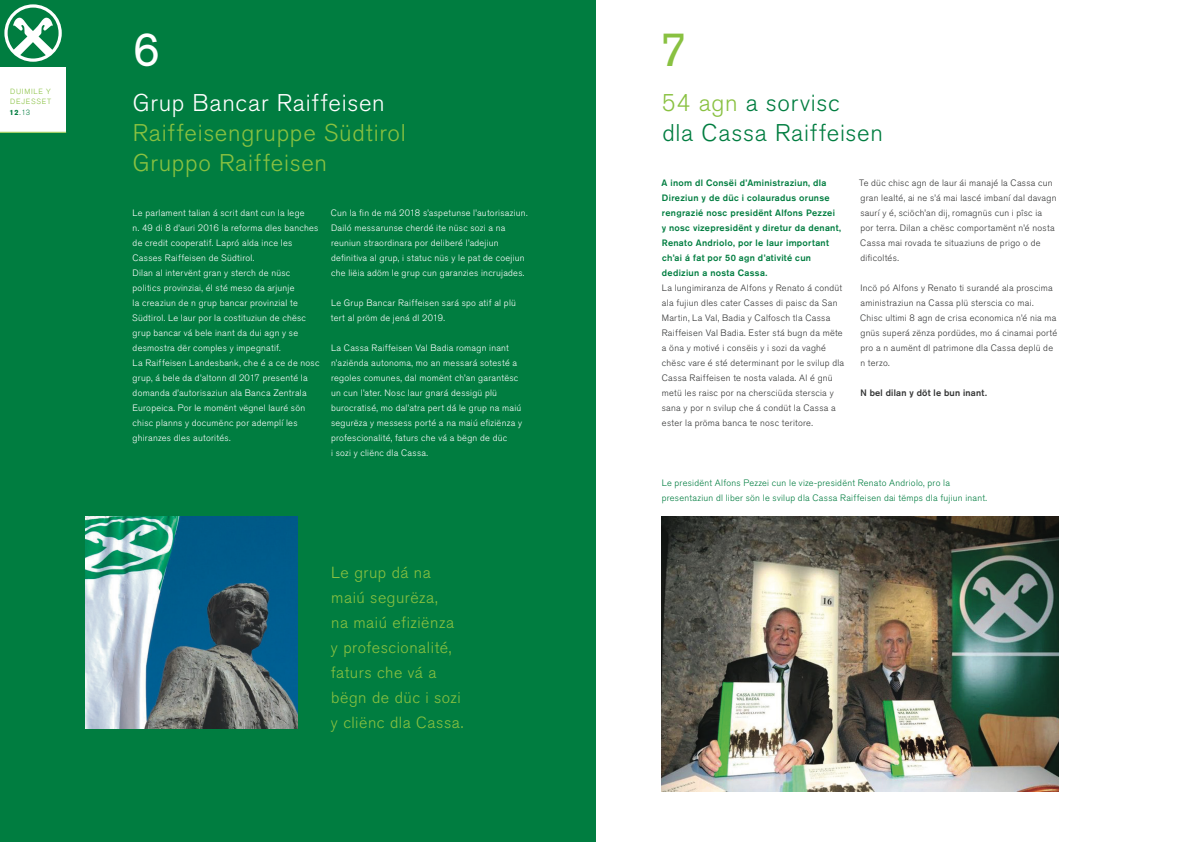
<style>
.page{position:relative;width:1191px;height:842px;background:#fff}
.page>*{position:absolute;margin:0;border:0;box-sizing:border-box;transform-origin:0 0}
.DE_-_GB_Kapitelzahl{font:48px "Akzidenz Grotesk BQ";color:#89c141}
.DE_-_GB_Kapitelzahl-2{font:48px "Akzidenz Grotesk BQ";color:#fff}
.DE___GB_Header_24pt{font:300 24px/30px "Akzidenz Grotesk BQ";letter-spacing:.03em;color:#89c141}
.DE___GB_Header_24pt-2{font:300 24px/30px "Akzidenz Grotesk BQ";letter-spacing:.03em;color:#007d40}
.DE_-_GB_Header_16pt{font:300 16px/25px "Akzidenz Grotesk BQ";letter-spacing:.03em;color:#89c141}
.DE_-_GB_Body{font:300 9.2px/15px "Akzidenz Grotesk BQ";letter-spacing:.025em;color:#fff}
.DE_-_GB_Body-2{font:300 9.2px/15px "Akzidenz Grotesk BQ";letter-spacing:.025em;color:#343535}
.DE_-_GB_Body-3{font:300 9.2px/15px "Akzidenz Grotesk BQ";letter-spacing:.025em;color:#007d40}
.DE_-_GB_Body-4{font:700 9.2px "Akzidenz Grotesk";letter-spacing:.03em;color:#343535}
.t1{font:300 7.5px/10px "Akzidenz Grotesk BQ";letter-spacing:.1em;color:#89c141}
.t2{font:300 7.5px "Akzidenz Grotesk BQ";color:#007d40}
.s1{font-weight:700}
.s2{color:#fff}
.s3{color:#89c141}
.s4{font-weight:500;color:#007d40}
</style>
<div class="page">
<img style="left:661px;top:516px;width:397px;height:275px">
<div style="left:0;top:0;width:595px;height:842px;background:#007d40"></div>
<img style="left:85px;top:516px;width:213px;height:212px">
<div style="left:0;top:66px;width:66px;height:66px;background:#fff"></div>
<hr style="left:0;top:132px;width:66px;height:1px;background:#89c141">
<svg style="left:4px;top:4px;width:58px;height:58px"></svg>
<p class="t1" style="left:10px;top:87px;width:43px">DUIMILE Y<br>DEJESSET</p>
<p class="t2" style="left:9px;top:108px;width:22px"><span class="s1">12</span>.13</p>
<p class="DE_-_GB_Kapitelzahl-2" style="left:132px;top:21px;width:29px">6</p>
<p class="DE___GB_Header_24pt" style="left:133px;top:88px;width:274px"><span class="s2">Grup Bancar Raiffeisen<br></span>Raiffeisengruppe Südtirol<br>Gruppo Raiffeisen</p>
<p class="DE_-_GB_Body" style="left:132px;top:206px;width:189px">Le parlament talian á scrit dant cun la lege<br>n. 49 di 8 d’auri 2016 la reforma dles banches de credit cooperatif. Lapró alda ince les Casses Raiffeisen de Südtirol.<br>Dilan al intervënt gran y sterch de nüsc politics provinziai, él sté meso da arjunje<br>la creaziun de n grup bancar provinzial te Südtirol. Le laur por la costituziun de chësc grup bancar vá bele inant da dui agn y se desmostra dër comples y impegnatif.<br>La Raiffeisen Landesbank, che é a ce de nosc grup, á bele da d’altonn dl 2017 presenté la domanda d’autorisaziun ala Banca Zentrala Europeica. Por le momënt vëgnel lauré sön chisc planns y documënc por ademplí les ghiranzes dles autorités.</p>
<p class="DE_-_GB_Body" style="left:331px;top:206px;width:198px">Cun la fin de má 2018 s’aspetunse l’autorisaziun.<br>Dailó messarunse cherdé ite nüsc sozi a na reuniun straordinara por deliberé l’adejiun definitiva al grup, i statuc nüs y le pat de coejiun che liëia adöm le grup cun garanzies incrujades.</p>
<p class="DE_-_GB_Body" style="left:331px;top:296px;width:187px">Le Grup Bancar Raiffeisen sará spo atif al plü tert al pröm de jená dl 2019.</p>
<p class="DE_-_GB_Body" style="left:331px;top:341px;width:193px">La Cassa Raiffeisen Val Badia romagn inant n’aziënda autonoma, mo an messará sotesté a regoles comunes, dal momënt ch’an garantësc un cun l’ater. Nosc laur gnará dessigü plü burocratisé, mo dal’atra pert dá le grup na maiú segurëza y messess porté a na maiú efiziënza y profescionalité, faturs che vá a bëgn de düc<br>i sozi y cliënc dla Cassa.</p>
<p class="DE_-_GB_Header_16pt" style="left:331px;top:561px;width:134px">Le grup dá na maiú segurëza,<br>na maiú efiziënza y profescionalité, faturs che vá a bëgn de düc i sozi y cliënc dla Cassa.</p>
<p class="DE_-_GB_Kapitelzahl" style="left:659px;top:21px;width:29px">7</p>
<p class="DE___GB_Header_24pt-2" style="left:662px;top:88px;width:222px"><span class="s3">54 agn</span> a sorvisc<br>dla Cassa Raiffeisen</p>
<p class="DE_-_GB_Body-2" style="left:661px;top:176px;width:184px"><span class="s4">A inom dl Consëi d’Aministraziun, dla Direziun y de düc i colauradus orunse rengrazié nosc presidënt Alfons Pezzei<br>y nosc vizepresidënt y diretur da denant, Renato Andriolo, por le laur important ch’ai á fat por 50 agn d’ativité cun dediziun a nosta Cassa.<br></span>La lungimiranza de Alfons y Renato á condüt ala fujiun dles cater Casses di paisc da San Martin, La Val, Badia y Calfosch tla Cassa Raiffeisen Val Badia. Ester stá bugn da mëte a öna y motivé i consëis y i sozi da vaghé chësc vare é sté determinant por le svilup dla Cassa Raiffeisen te nosta valada. Al é gnü metü les raisc por na chersciüda sterscia y sana y por n svilup che á condüt la Cassa a ester la pröma banca te nosc teritore.</p>
<p class="DE_-_GB_Body-2" style="left:859px;top:176px;width:199px">Te düc chisc agn de laur ái manajé la Cassa cun gran lealté, ai ne s’á mai lascé imbaní dal davagn saurí y é, sciöch’an dij, romagnüs cun i pîsc ia<br>por terra. Dilan a chësc comportamënt n’é nosta Cassa mai rovada te situaziuns de prigo o de dificoltés.</p>
<p class="DE_-_GB_Body-2" style="left:860px;top:281px;width:198px">Incö pó Alfons y Renato ti surandé ala proscima aministraziun na Cassa plü sterscia co mai.<br>Chisc ultimi 8 agn de crisa economica n’é nia ma gnüs superá zënza pordüdes, mo á cinamai porté pro a n aumënt dl patrimone dla Cassa deplü de n terzo.</p>
<p class="DE_-_GB_Body-4" style="left:860px;top:387px;width:128px">N bel dilan y döt le bun inant.</p>
<p class="DE_-_GB_Body-3" style="left:661px;top:476px;width:327px">Le presidënt Alfons Pezzei cun le vize-presidënt Renato Andriolo, pro la presentaziun dl liber sön le svilup dla Cassa Raiffeisen dai tëmps dla fujiun inant.</p>
</div>
